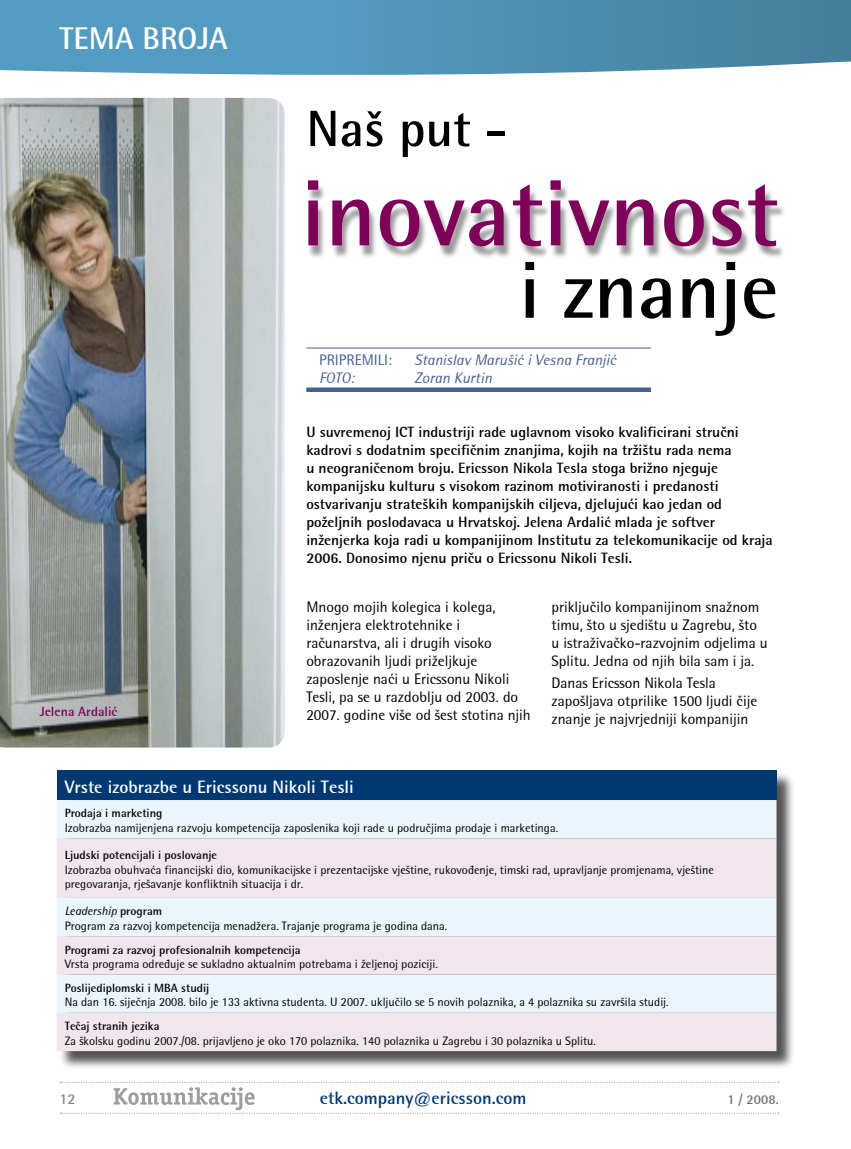
<style>
.page{position:relative;width:851px;height:1149px;background:#fff}
.page>*{position:absolute;margin:0;border:0;box-sizing:border-box;transform-origin:0 0}
.t1{font:700 94.05px "Rotis Semi Sans CE";color:#7e0059}
.t2{font:700 80.7px "Rotis Semi Sans CE";color:#000}
.t3{font:700 51px "Rotis Semi Sans CE";color:#000}
.t4{font:700 31.5px "Rotis Semi Sans CE";color:#fff}
.t5{font:700 18px "Rotis Semi Sans CE";color:#fff}
.t6{font:700 18px "Rotis Semi Sans CE";color:#003871}
.t7{font:700 15px/18px "Rotis Semi Sans CE";color:#000}
.t8{font:500 15px/18px "Rotis Semi Sans CE";color:#000}
.t9{font:italic 500 15px "Rotis Semi Sans CE";color:#466193}
.t10{font:500 15px "Rotis Semi Sans CE";color:#466193}
.t11{font:700 15px "Rotis Semi Sans CE";color:#878889}
.t12{font:700 13.5px "Rotis Semi Sans CE";color:#7e0059}
.t13{font:700 13.5px "Rotis Semi Sans CE";color:#707173}
.t14{font:500 12px/14.4px "Rotis Semi Sans CE";color:#000}
.t15{font:700 12px "Rotis Semi Sans CE";color:#000}
.s1{font-style:italic}
.s2{font-weight:700}
</style>
<div class="page">
<svg style="left:60px;top:1081px;width:719px;height:32px"></svg>
<img style="left:0;top:98px;width:285px;height:649px">
<svg style="left:0;top:0;width:850px;height:75px;background:#5797b8"></svg>
<hr style="left:306px;top:347px;width:345px;height:1px;background:#466193">
<div style="left:306px;top:387px;width:345px;height:5px;background:#466193"></div>
<div style="left:57px;top:771px;width:739px;height:300px;background:#000;opacity:.68"></div>
<div style="left:57px;top:770px;width:719px;height:29px;background:#003871"></div>
<div style="left:57px;top:799px;width:719px;height:39px;background:#eaf6fc"></div>
<svg style="left:57px;top:838px;width:719px;height:212px;background:#eeebf2"></svg>
<div style="left:306px;top:183px;width:480px;height:76px;background:#000;opacity:.4"></div>
<h3 class="t4" style="left:60px;top:20px;width:170px">TEMA BROJA</h3>
<p class="t12" style="left:40px;top:703px;width:79px">Jelena Ardalić</p>
<h3 class="t3" style="left:306px;top:100px;width:203px">Naš put -</h3>
<h1 class="t1" style="left:301px;top:161px;width:479px">inovativnost</h1>
<h2 class="t2" style="left:519px;top:245px;width:260px">i znanje</h2>
<p class="t10" style="left:319px;top:351px;width:74px">PRIPREMILI:</p>
<p class="t9" style="left:414px;top:351px;width:203px">Stanislav Marušić i Vesna Franjić</p>
<p class="t9" style="left:319px;top:369px;width:37px">FOTO:</p>
<p class="t9" style="left:414px;top:369px;width:79px">Zoran Kurtin</p>
<p class="t7" style="left:306px;top:422px;width:468px">U suvremenoj ICT industriji rade uglavnom visoko kvalificirani stručni kadrovi s dodatnim specifičnim znanjima, kojih na tržištu rada nema<br>u neograničenom broju. Ericsson Nikola Tesla stoga brižno njeguje kompanijsku kulturu s visokom razinom motiviranosti i predanosti ostvarivanju strateških kompanijskih ciljeva, djelujući kao jedan od poželjnih poslodavaca u Hrvatskoj. Jelena Ardalić mlada je softver inženjerka koja radi u kompanijinom Institutu za telekomunikacije od kraja 2006. Donosimo njenu priču o Ericssonu Nikoli Tesli.</p>
<p class="t8" style="left:306px;top:598px;width:226px">Mnogo mojih kolegica i kolega, inženjera elektrotehnike i računarstva, ali i drugih visoko obrazovanih ljudi priželjkuje zaposlenje naći u Ericssonu Nikoli Tesli, pa se u razdoblju od 2003. do 2007. godine više od šest stotina njih</p>
<p class="t8" style="left:551px;top:598px;width:217px">priključilo kompanijinom snažnom timu, što u sjedištu u Zagrebu, što u istraživačko-razvojnim odjelima u Splitu. Jedna od njih bila sam i ja.</p>
<p class="t8" style="left:551px;top:674px;width:207px">Danas Ericsson Nikola Tesla zapošljava otprilike 1500 ljudi čije znanje je najvrjedniji kompanijin</p>
<h3 class="t5" style="left:65px;top:776px;width:291px">Vrste izobrazbe u Ericssonu Nikoli Tesli</h3>
<p class="t15" style="left:65px;top:806px;width:99px">Prodaja i marketing</p>
<p class="t14" style="left:65px;top:820px;width:495px">Izobrazba namijenjena razvoju kompetencija zaposlenika koji rade u područjima prodaje i marketinga.</p>
<p class="t15" style="left:65px;top:848px;width:154px">Ljudski potencijali i poslovanje</p>
<p class="t14" style="left:65px;top:862px;width:650px">Izobrazba obuhvaća financijski dio, komunikacijske i prezentacijske vještine, rukovođenje, timski rad, upravljanje promjenama, vještine pregovaranja, rješavanje konfliktnih situacija i dr.</p>
<p class="t14" style="left:65px;top:903px;width:384px"><span class="s1">Leadership</span> <span class="s2">program<br></span>Program za razvoj kompetencija menadžera. Trajanje programa je godina dana.</p>
<p class="t15" style="left:65px;top:942px;width:237px">Programi za razvoj profesionalnih kompetencija</p>
<p class="t14" style="left:65px;top:956px;width:374px">Vrsta programa određuje se sukladno aktualnim potrebama i željenoj poziciji.</p>
<p class="t15" style="left:65px;top:980px;width:146px">Poslijediplomski i MBA studij</p>
<p class="t14" style="left:65px;top:994px;width:605px">Na dan 16. siječnja 2008. bilo je 133 aktivna studenta. U 2007. uključilo se 5 novih polaznika, a 4 polaznika su završila studij.</p>
<p class="t15" style="left:65px;top:1019px;width:96px">Tečaj stranih jezika</p>
<p class="t14" style="left:65px;top:1033px;width:533px">Za školsku godinu 2007./08. prijavljeno je oko 170 polaznika. 140 polaznika u Zagrebu i 30 polaznika u Splitu.</p>
<p class="t11" style="left:60px;top:1090px;width:18px">12</p>
<h3 class="t6" style="left:320px;top:1087px;width:208px">etk.company@ericsson.com</h3>
<p class="t13" style="left:727px;top:1091px;width:53px">1 / 2008.</p>
</div>
